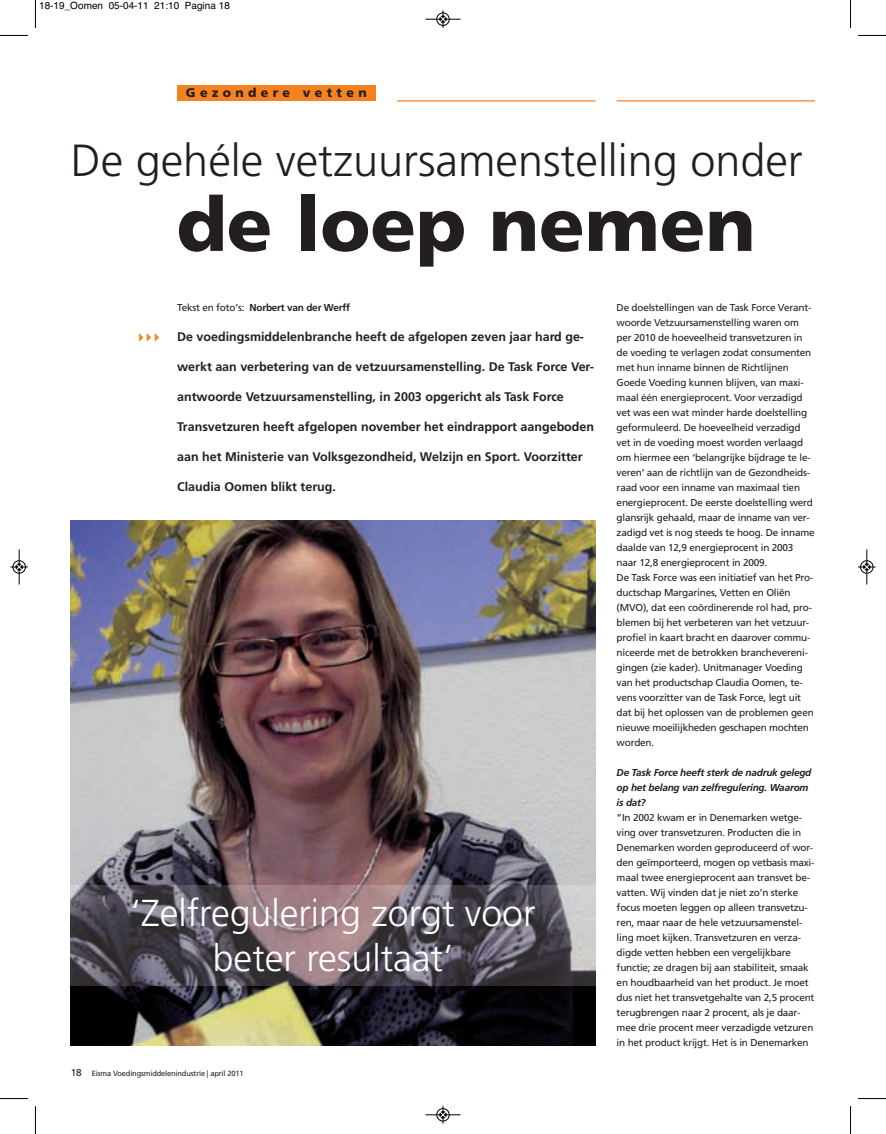
<style>
.page{position:relative;width:886px;height:1134px;background:#fff}
.page>*{position:absolute;margin:0;border:0;box-sizing:border-box;transform-origin:0 0}
.t1{font:900 75px "Frutiger";color:#231f20}
.t2{font:300 45px "Frutiger";color:#231f20}
.t3{font:300 37.5px/45px "Frutiger";color:#fff;text-align:center}
.t4{font:700 12.5px "Frutiger";color:#231f20}
.t5{font:900 12.5px "Frutiger";letter-spacing:.35em;color:#231f20}
.t6{font:10px/15px "Frutiger";letter-spacing:-.02em;color:#231f20}
.t7{font:700 10px "Frutiger";letter-spacing:-.02em;color:#231f20}
.t8{font:10px "Helvetica";color:#000}
.t9{font:10px "European Pi Three";color:#f58220}
.t10{font:7.5px "Frutiger";letter-spacing:-.02em;color:#231f20}
.s1{font-weight:400}
.s2{font-size:10px}
.s3{font-weight:700;font-style:italic}
</style>
<div class="page">
<hr style="left:397px;top:100px;width:198px;height:1px;background:#f58220">
<hr style="left:617px;top:100px;width:198px;height:1px;background:#f58220">
<div style="left:177px;top:86px;width:199px;height:15px;background:#f58220"></div>
<img style="left:71px;top:521px;width:524px;height:525px">
<img style="left:71px;top:885px;width:524px;height:101px">
<svg style="left:35px;top:0;width:1px;height:28px"></svg>
<svg style="left:0;top:35px;width:28px;height:1px"></svg>
<svg style="left:850px;top:0;width:1px;height:28px"></svg>
<svg style="left:858px;top:35px;width:28px;height:1px"></svg>
<svg style="left:35px;top:1106px;width:1px;height:28px"></svg>
<svg style="left:0;top:1098px;width:28px;height:1px"></svg>
<svg style="left:850px;top:1106px;width:1px;height:28px"></svg>
<svg style="left:858px;top:1098px;width:28px;height:1px"></svg>
<div style="left:436px;top:13px;width:14px;height:13px;border:1px solid #fff;border-radius:50%"></div>
<hr style="left:425px;top:19px;width:35px;height:1px;background:#000">
<div style="left:437px;top:13px;width:12px;height:13px;border:1px solid #000;border-radius:50%"></div>
<svg style="left:440px;top:10px;width:6px;height:18px"></svg>
<div style="left:436px;top:1108px;width:14px;height:13px;border:1px solid #fff;border-radius:50%"></div>
<hr style="left:425px;top:1114px;width:35px;height:1px;background:#000">
<div style="left:437px;top:1108px;width:12px;height:13px;border:1px solid #000;border-radius:50%"></div>
<svg style="left:440px;top:1106px;width:6px;height:17px"></svg>
<div style="left:13px;top:560px;width:13px;height:14px;border:1px solid #fff;border-radius:50%"></div>
<hr style="left:19px;top:549px;width:1px;height:35px;background:#000">
<div style="left:13px;top:561px;width:13px;height:12px;border:1px solid #000;border-radius:50%"></div>
<svg style="left:10px;top:564px;width:18px;height:6px"></svg>
<div style="left:860px;top:560px;width:13px;height:14px;border:1px solid #fff;border-radius:50%"></div>
<hr style="left:866px;top:549px;width:1px;height:35px;background:#000">
<div style="left:860px;top:561px;width:13px;height:12px;border:1px solid #000;border-radius:50%"></div>
<svg style="left:858px;top:564px;width:17px;height:6px"></svg>
<p class="t8" style="left:39px;top:0;width:192px">18-19_Oomen 05-04-11 21:10 Pagina 18</p>
<p class="t5" style="left:186px;top:87px;width:182px">Gezondere vetten</p>
<p class="t2" style="left:71px;top:141px;width:733px">De gehéle vetzuursamenstelling onder</p>
<p class="t1" style="left:177px;top:195px;width:580px">de loep nemen</p>
<p class="t9" style="left:139px;top:333px;width:22px">- - -</p>
<p class="t7" style="left:177px;top:303px;width:174px"><span class="s1">Tekst en foto’s:</span> Norbert van der Werff</p>
<p class="t4" style="left:177px;top:332px;width:408px">De voedingsmiddelenbranche heeft de afgelopen zeven jaar hard ge-</p>
<p class="t4" style="left:177px;top:362px;width:418px">werkt aan verbetering van de vetzuursamenstelling. De Task Force Ver-</p>
<p class="t4" style="left:177px;top:392px;width:388px">antwoorde Vetzuursamenstelling, in 2003 opgericht als Task Force</p>
<p class="t4" style="left:177px;top:422px;width:418px">Transvetzuren heeft afgelopen november het eindrapport aangeboden</p>
<p class="t4" style="left:177px;top:452px;width:407px">aan het Ministerie van Volksgezondheid, Welzijn en Sport. Voorzitter</p>
<p class="t4" style="left:177px;top:482px;width:160px">Claudia Oomen blikt terug.</p>
<p class="t3" style="left:131px;top:892px;width:406px">‘Zelfregulering zorgt voor beter resultaat’</p>
<p class="t10" style="left:71px;top:1070px;width:174px"><span class="s2">18</span> Eisma Voedingsmiddelenindustrie | april 2011</p>
<p class="t6" style="left:617px;top:301px;width:200px">De doelstellingen van de Task Force Verant&shy;woorde Vetzuursamenstelling waren om per 2010 de hoeveelheid transvetzuren in de voeding te verlagen zodat consumenten met hun inname binnen de Richtlijnen Goede Voeding kunnen blijven, van maxi&shy;maal één energieprocent. Voor verzadigd vet was een wat minder harde doelstelling geformuleerd. De hoeveelheid verzadigd vet in de voeding moest worden verlaagd om hiermee een ‘belangrijke bijdrage te le&shy;veren’ aan de richtlijn van de Gezondheids&shy;raad voor een inname van maximaal tien energieprocent. De eerste doelstelling werd glansrijk gehaald, maar de inname van ver&shy;zadigd vet is nog steeds te hoog. De inname daalde van 12,9 energieprocent in 2003 naar 12,8 energieprocent in 2009.<br>De Task Force was een initiatief van het Pro&shy;ductschap Margarines, Vetten en Oliën (MVO), dat een coördinerende rol had, pro&shy;blemen bij het verbeteren van het vetzuur&shy;profiel in kaart bracht en daarover commu&shy;niceerde met de betrokken branchevereni&shy;gingen (zie kader). Unitmanager Voeding van het productschap Claudia Oomen, te&shy;vens voorzitter van de Task Force, legt uit dat bij het oplossen van de problemen geen nieuwe moeilijkheden geschapen mochten worden.</p>
<p class="t6" style="left:617px;top:766px;width:199px"><span class="s3">De Task Force heeft sterk de nadruk gelegd op het belang van zelfregulering. Waarom is dat?<br></span>“In 2002 kwam er in Denemarken wetge&shy;ving over transvetzuren. Producten die in Denemarken worden geproduceerd of wor&shy;den geïmporteerd, mogen op vetbasis maxi&shy;maal twee energieprocent aan transvet be&shy;vatten. Wij vinden dat je niet zo’n sterke focus moeten leggen op alleen transvetzu&shy;ren, maar naar de hele vetzuursamenstel&shy;ling moet kijken. Transvetzuren en verza&shy;digde vetten hebben een vergelijkbare functie; ze dragen bij aan stabiliteit, smaak en houdbaarheid van het product. Je moet dus niet het transvetgehalte van 2,5 procent terugbrengen naar 2 procent, als je daar&shy;mee drie procent meer verzadigde vetzuren in het product krijgt. Het is in Denemarken</p>
</div>
